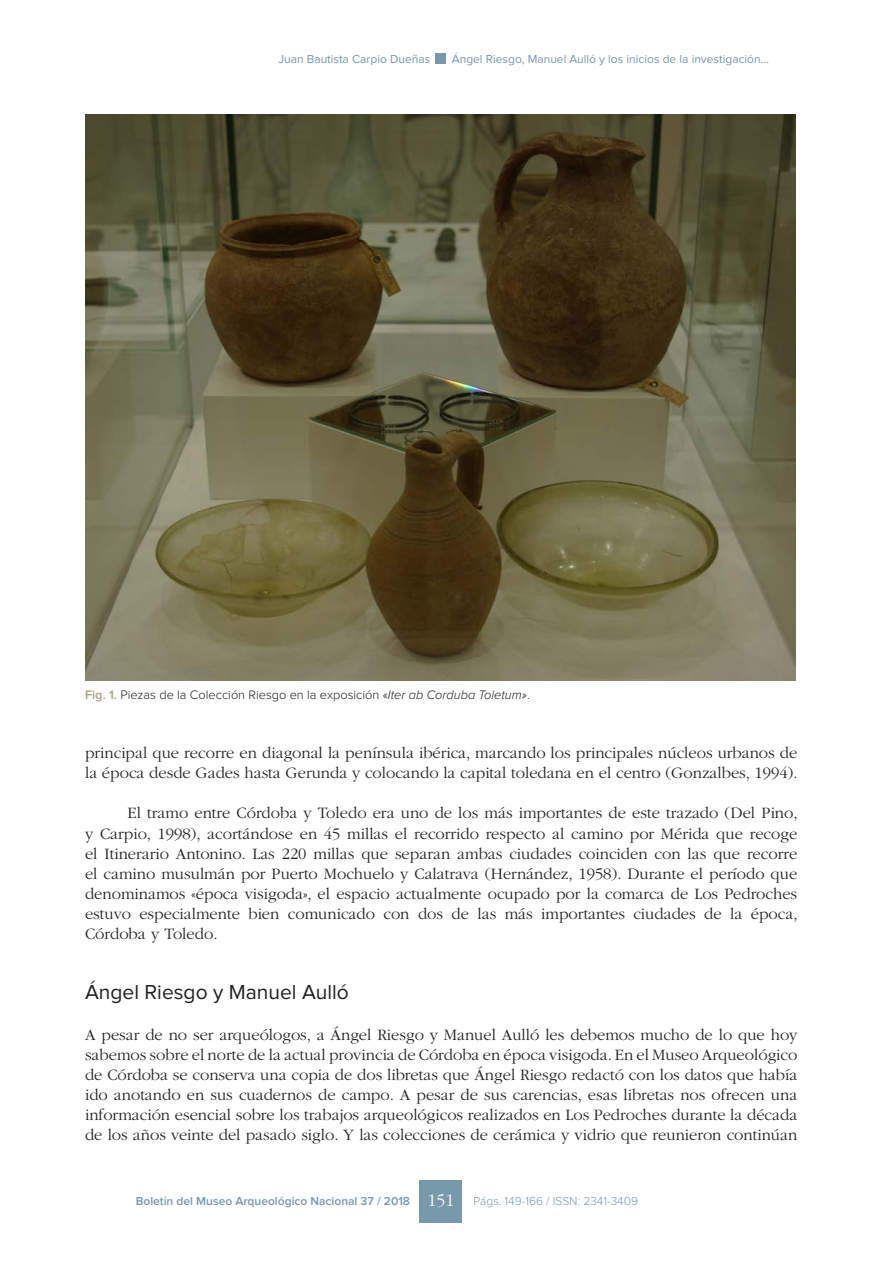
<style>
.page{position:relative;width:893px;height:1263px;background:#fff}
.page>*{position:absolute;margin:0;border:0;box-sizing:border-box;transform-origin:0 0}
.t1{font:21px "Proxima Nova";color:#231f20}
.t2{font:300 18px "ITC Garamond Std";color:#fff}
.t3{font:300 16.5px/20.1px "ITC Garamond Std";color:#231f20;text-align:justify}
.t4{font:300 12.75px "Proxima Nova";color:#231f20}
.t5{font:12px "Proxima Nova";color:#7898ac}
.t6{font:600 12px "Proxima Nova";color:#7898ac}
.t7{font:300 12px "Proxima Nova";color:#7898ac}
.s1{font-weight:600;color:#ab9f88}
.s2{font-style:italic}
</style>
<div class="page">
<div style="left:420px;top:1180px;width:42px;height:43px;background:#7898ac"></div>
<div style="left:436px;top:53px;width:10px;height:11px;background:#7898ac"></div>
<img style="left:86px;top:115px;width:710px;height:565px">
<p class="t5" style="left:278px;top:53px;width:153px">Juan Bautista Carpio Dueñas</p>
<p class="t5" style="left:452px;top:54px;width:319px">Ángel Riesgo, Manuel Aulló y los inicios de la investigación…</p>
<p class="t4" style="left:85px;top:689px;width:446px"><span class="s1">Fig. 1.</span> Piezas de la Colección Riesgo en la exposición «<span class="s2">Iter ab Corduba Toletum»</span>.</p>
<p class="t3" style="left:85px;top:743px;width:714px">principal que recorre en diagonal la península ibérica, marcando los principales núcleos urbanos de la época desde Gades hasta Gerunda y colocando la capital toledana en el centro (Gonzalbes, 1994).</p>
<p class="t3" style="left:85px;top:803px;width:714px;text-indent:43px">El tramo entre Córdoba y Toledo era uno de los más importantes de este trazado (Del Pino, y Carpio, 1998), acortándose en 45 millas el recorrido respecto al camino por Mérida que recoge el Itinerario Antonino. Las 220 millas que separan ambas ciudades coinciden con las que recorre el camino musulmán por Puerto Mochuelo y Calatrava (Hernández, 1958). Durante el período que denominamos «época visigoda», el espacio actualmente ocupado por la comarca de Los Pedroches estuvo especialmente bien comunicado con dos de las más importantes ciudades de la época, Córdoba y Toledo.</p>
<p class="t1" style="left:85px;top:983px;width:265px">Ángel Riesgo y Manuel Aulló</p>
<p class="t3" style="left:85px;top:1024px;width:714px">A pesar de no ser arqueólogos, a Ángel Riesgo y Manuel Aulló les debemos mucho de lo que hoy sabemos sobre el norte de la actual provincia de Córdoba en época visigoda. En el Museo Arqueológico de Córdoba se conserva una copia de dos libretas que Ángel Riesgo redactó con los datos que había ido anotando en sus cuadernos de campo. A pesar de sus carencias, esas libretas nos ofrecen una información esencial sobre los trabajos arqueológicos realizados en Los Pedroches durante la década de los años veinte del pasado siglo. Y las colecciones de cerámica y vidrio que reunieron continúan</p>
<p class="t6" style="left:136px;top:1195px;width:276px">Boletín del Museo Arqueológico Nacional 37 / 2018</p>
<p class="t2" style="left:427px;top:1190px;width:28px">151</p>
<p class="t7" style="left:473px;top:1195px;width:166px">Págs. 149-166 / ISSN: 2341-3409</p>
</div>
